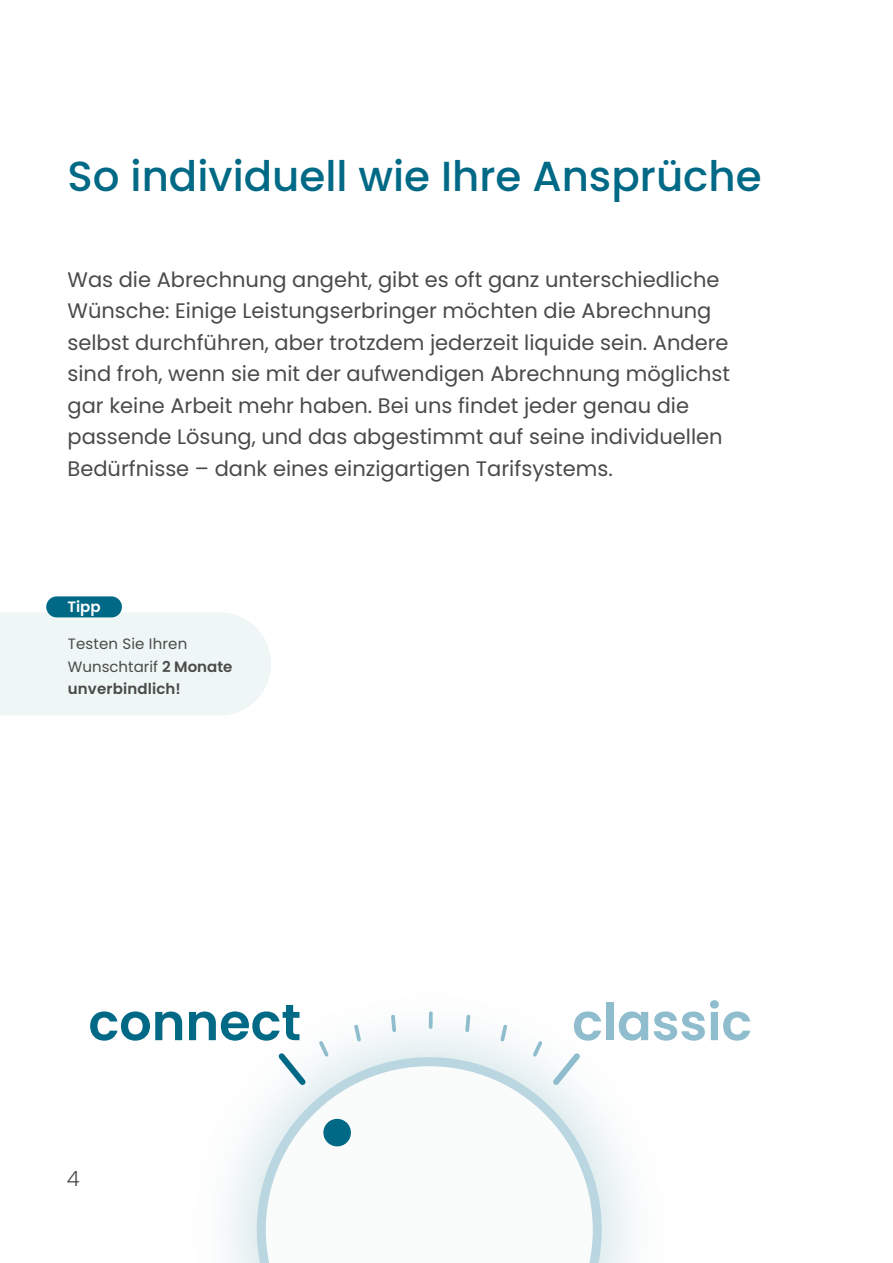
<style>
.page{position:relative;width:893px;height:1263px;background:#fff}
.page>*{position:absolute;margin:0;border:0;box-sizing:border-box;transform-origin:0 0}
.t1{font:600 51px "Poppins";color:#006986}
.t2{font:600 51px "Poppins";color:#8fbdce}
.t3{font:500 42px "Poppins";color:#006986}
.t4{font:21px/31.5px "Poppins";color:#4a4a49}
.t5{font:300 21px "Poppins";color:#4a4a49}
.t6{font:15px/22.5px "Poppins";letter-spacing:.01em;color:#4a4a49}
.t7{font:600 15px "Poppins";color:#fff}
.s1{font-weight:600}
</style>
<div class="page">
<div style="left:0;top:612px;width:271px;height:103px;background:#eef7f6"></div>
<svg style="left:257px;top:1057px;width:345px;height:206px"></svg>
<div style="left:323px;top:1119px;width:28px;height:27px;background:#006986;border-radius:50%"></div>
<svg style="left:276px;top:1050px;width:35px;height:40px"></svg>
<svg style="left:317px;top:1039px;width:15px;height:21px"></svg>
<svg style="left:352px;top:1023px;width:11px;height:21px"></svg>
<svg style="left:389px;top:1013px;width:9px;height:21px"></svg>
<svg style="left:530px;top:1039px;width:53px;height:51px"></svg>
<svg style="left:498px;top:1023px;width:11px;height:21px"></svg>
<svg style="left:463px;top:1013px;width:9px;height:21px"></svg>
<svg style="left:427px;top:1009px;width:8px;height:22px"></svg>
<div style="left:46px;top:596px;width:76px;height:21px;background:#006986;border-radius:10px"></div>
<h2 class="t3" style="left:68px;top:152px;width:696px">So individuell wie Ihre Ansprüche</h2>
<p class="t4" style="left:68px;top:264px;width:664px">Was die Abrechnung angeht, gibt es oft ganz unterschiedliche Wünsche: Einige Leistungserbringer möchten die Abrechnung selbst durchführen, aber trotzdem jederzeit liquide sein. Andere sind froh, wenn sie mit der aufwendigen Abrechnung möglichst gar keine Arbeit mehr haben. Bei uns findet jeder genau die passende Lösung, und das abgestimmt auf seine individuellen Bedürfnisse – dank eines einzigartigen Tarifsystems.</p>
<p class="t7" style="left:68px;top:598px;width:35px">Tipp</p>
<p class="t6" style="left:68px;top:633px;width:166px">Testen Sie Ihren<br>Wunschtarif <span class="s1">2 Monate unverbindlich!</span></p>
<h1 class="t1" style="left:88px;top:993px;width:214px">connect</h1>
<h1 class="t2" style="left:572px;top:993px;width:181px">classic</h1>
<p class="t5" style="left:67px;top:1166px;width:14px">4</p>
</div>
